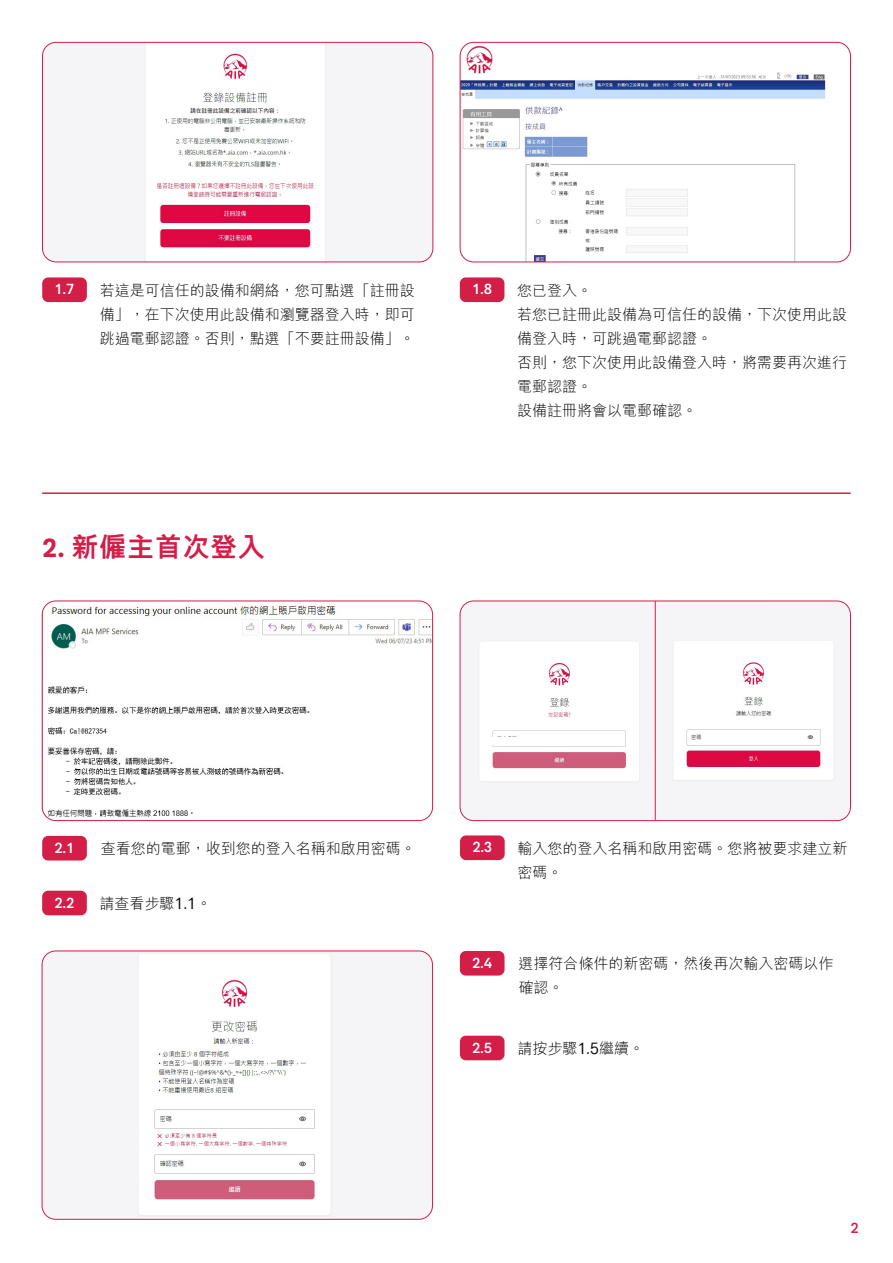
<style>
.page{position:relative;width:893px;height:1263px;background:#fff}
.page>*{position:absolute;margin:0;border:0;box-sizing:border-box;transform-origin:0 0}
.t1{font:800 27px "M Hei HK";letter-spacing:.025em;color:#d31e48}
.t2{font:300 15px/24px "M Hei HK";color:#000}
.t3{font:500 15px "AIA Everest";color:#fff}
.t4{font:500 15px "AIA Everest";color:#d31e48}
.s1{font-family:"AIA Everest";font-weight:700}
.s2{font-family:"AIA Everest";font-weight:400;font-size:16.5px}
</style>
<div class="page">
<img style="left:460px;top:601px;width:181px;height:220px">
<div style="left:586px;top:737px;width:21px;height:7px;background:#fff"></div>
<img style="left:654px;top:601px;width:196px;height:220px">
<hr style="left:655px;top:601px;width:1px;height:220px;background:#d31e48">
<div style="left:492px;top:737px;width:30px;height:7px;background:#fff"></div>
<div style="left:460px;top:601px;width:391px;height:220px;border:1px solid #d31e48;border-radius:14px"></div>
<div style="left:42px;top:277px;width:45px;height:25px;background:#d31e48;border-radius:6px"></div>
<div style="left:460px;top:277px;width:44px;height:25px;background:#d31e48;border-radius:6px"></div>
<img style="left:42px;top:42px;width:391px;height:220px">
<div style="left:42px;top:42px;width:391px;height:220px;border:1px solid #d31e48;border-radius:14px"></div>
<img style="left:460px;top:42px;width:390px;height:220px">
<div style="left:553px;top:149px;width:19px;height:6px;background:#7b99d3"></div>
<div style="left:553px;top:139px;width:33px;height:6px;background:#7b99d3"></div>
<div style="left:460px;top:42px;width:391px;height:220px;border:1px solid #d31e48;border-radius:14px"></div>
<div style="left:42px;top:836px;width:45px;height:24px;background:#d31e48;border-radius:6px"></div>
<div style="left:460px;top:835px;width:45px;height:25px;background:#d31e48;border-radius:6px"></div>
<img style="left:42px;top:601px;width:391px;height:219px">
<div style="left:92px;top:638px;width:48px;height:8px;background:#fff"></div>
<div style="left:43px;top:649px;width:380px;height:32px;background:#fff"></div>
<div style="left:42px;top:601px;width:391px;height:220px;border:1px solid #d31e48;border-radius:14px"></div>
<div style="left:42px;top:891px;width:45px;height:24px;background:#d31e48;border-radius:6px"></div>
<div style="left:460px;top:951px;width:44px;height:24px;background:#d31e48;border-radius:6px"></div>
<div style="left:460px;top:1036px;width:44px;height:24px;background:#d31e48;border-radius:6px"></div>
<img style="left:42px;top:952px;width:389px;height:266px">
<div style="left:42px;top:950px;width:391px;height:270px;border:1px solid #d31e48;border-radius:14px"></div>
<hr style="left:42px;top:492px;width:809px;height:2px;background:#d31e48">
<p class="t2" style="left:100px;top:278px;width:316px;text-align:justify">若這是可信任的設備和網絡，您可點選「註冊設備」，在下次使用此設備和瀏覽器登入時，即可跳過電郵認證。否則，點選「不要註冊設備」。</p>
<p class="t3" style="left:55px;top:281px;width:21px">1.7</p>
<p class="t3" style="left:472px;top:281px;width:21px">1.8</p>
<p class="t2" style="left:517px;top:278px;width:331px">您已登入。<br>若您已註冊此設備為可信任的設備，下次使用此設備登入時，可跳過電郵認證。<br>否則，您下次使用此設備登入時，將需要再次進行電郵認證。<br>設備註冊將會以電郵確認。</p>
<h1 class="t1" style="left:42px;top:533px;width:224px"><span class="s1">2.</span> 新僱主首次登入</h1>
<p class="t3" style="left:55px;top:839px;width:21px">2.1</p>
<p class="t2" style="left:101px;top:836px;width:316px">查看您的電郵，收到您的登入名稱和啟用密碼。</p>
<p class="t3" style="left:472px;top:839px;width:21px">2.3</p>
<p class="t2" style="left:517px;top:836px;width:331px">輸入您的登入名稱和啟用密碼。您將被要求建立新密碼。</p>
<p class="t3" style="left:54px;top:894px;width:21px">2.2</p>
<p class="t2" style="left:100px;top:891px;width:113px">請查看步驟<span class="s2">1.1</span>。</p>
<p class="t3" style="left:472px;top:954px;width:21px">2.4</p>
<p class="t3" style="left:472px;top:1039px;width:21px">2.5</p>
<p class="t2" style="left:518px;top:951px;width:317px">選擇符合條件的新密碼，然後再次輸入密碼以作確認。</p>
<p class="t2" style="left:517px;top:1036px;width:128px">請按步驟<span class="s2">1.5</span>繼續。</p>
<p class="t4" style="left:850px;top:1219px;width:10px">2</p>
</div>
